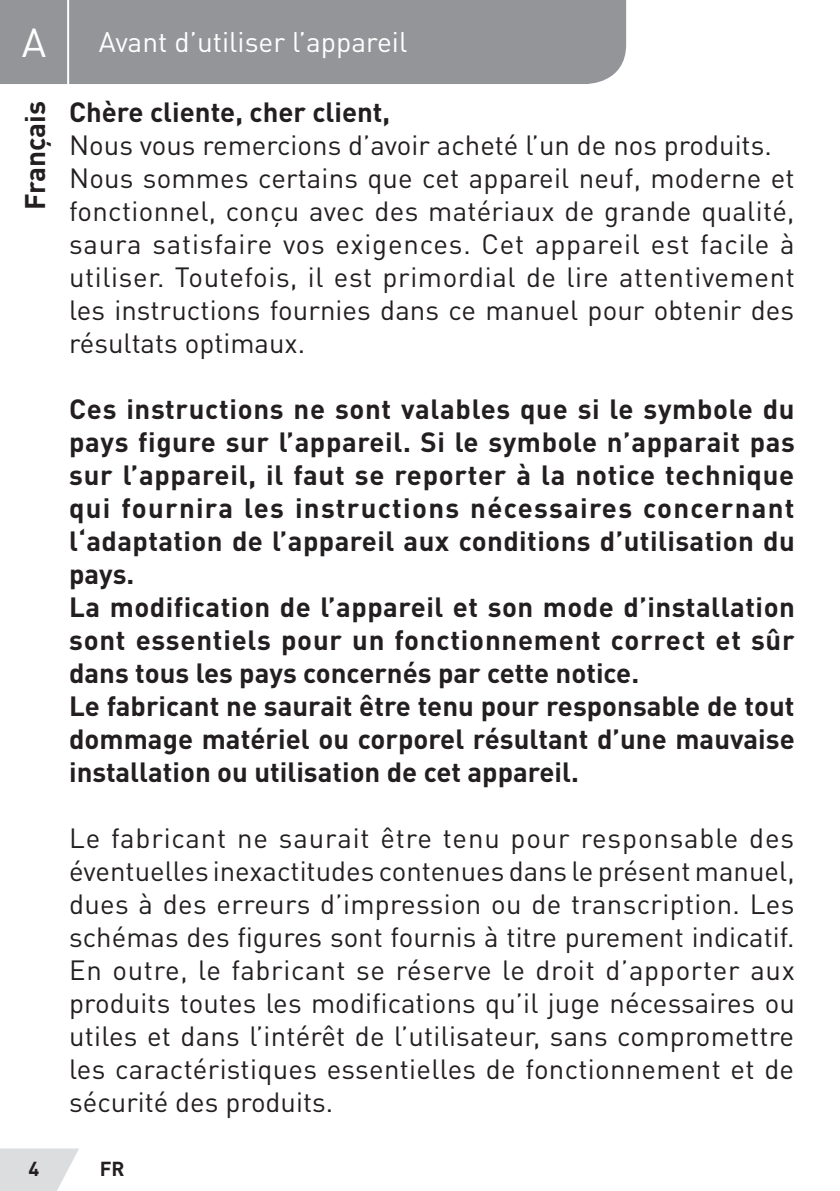
<style>
.page{position:relative;width:840px;height:1191px;background:#fff}
.page>*{position:absolute;margin:0;border:0;box-sizing:border-box;transform-origin:0 0}
.t1{font:40px "DIN Pro";color:#fff}
.t2{font:28px "DIN Pro";color:#fff}
.t3{font:700 28px "DIN Pro";color:#231f20}
.t4{font:27.6px/33px "DIN Pro";letter-spacing:.005em;color:#231f20}
.t5{font:700 27.6px/33px "DIN Pro";letter-spacing:.015em;color:#231f20}
.t6{font:700 20px "DIN Pro";color:#231f20}
</style>
<div class="page">
<svg style="left:0;top:1148px;width:79px;height:43px;background:#e1e2e3"></svg>
<div style="left:0;top:0;width:625px;height:84px;background:#939598"></div>
<hr style="left:67px;top:0;width:2px;height:94px;background:#fff">
<h1 class="t1" style="left:22px;top:15px;width:26px">A</h1>
<p class="t3" style="left:16px;top:210px;width:111px;rotate:-90deg">Français</p>
<p class="t2" style="left:99px;top:23px;width:310px">Avant d’utiliser l’appareil</p>
<p class="t5" style="left:69px;top:94px;width:322px">Chère cliente, cher client,</p>
<p class="t4" style="left:69px;top:127px;width:727px">Nous vous remercions d’avoir acheté l’un de nos produits.<br>Nous sommes certains que cet appareil neuf, moderne et fonctionnel, conçu avec des matériaux de grande qualité, saura satisfaire vos exigences. Cet appareil est facile à utiliser. Toutefois, il est primordial de lire attentivement les instructions fournies dans ce manuel pour obtenir des résultats optimaux.</p>
<p class="t5" style="left:69px;top:391px;width:726px">Ces instructions ne sont valables que si le symbole du pays figure sur l’appareil. Si le symbole n’apparait pas sur l’appareil, il faut se reporter à la notice technique qui fournira les instructions nécessaires concernant l‘adaptation de l’appareil aux conditions d’utilisation du pays.<br>La modification de l’appareil et son mode d’installation sont essentiels pour un fonctionnement correct et sûr dans tous les pays concernés par cette notice.<br>Le fabricant ne saurait être tenu pour responsable de tout dommage matériel ou corporel résultant d’une mauvaise installation ou utilisation de cet appareil.</p>
<p class="t4" style="left:69px;top:820px;width:727px;text-align:justify">Le fabricant ne saurait être tenu pour responsable des éventuelles inexactitudes contenues dans le présent manuel, dues à des erreurs d’impression ou de transcription. Les schémas des figures sont fournis à titre purement indicatif.<br>En outre, le fabricant se réserve le droit d’apporter aux produits toutes les modifications qu’il juge nécessaires ou utiles et dans l’intérêt de l’utilisateur, sans compromettre les caractéristiques essentielles de fonctionnement et de sécurité des produits.</p>
<p class="t6" style="left:29px;top:1155px;width:12px">4</p>
<p class="t6" style="left:100px;top:1155px;width:26px">FR</p>
</div>
